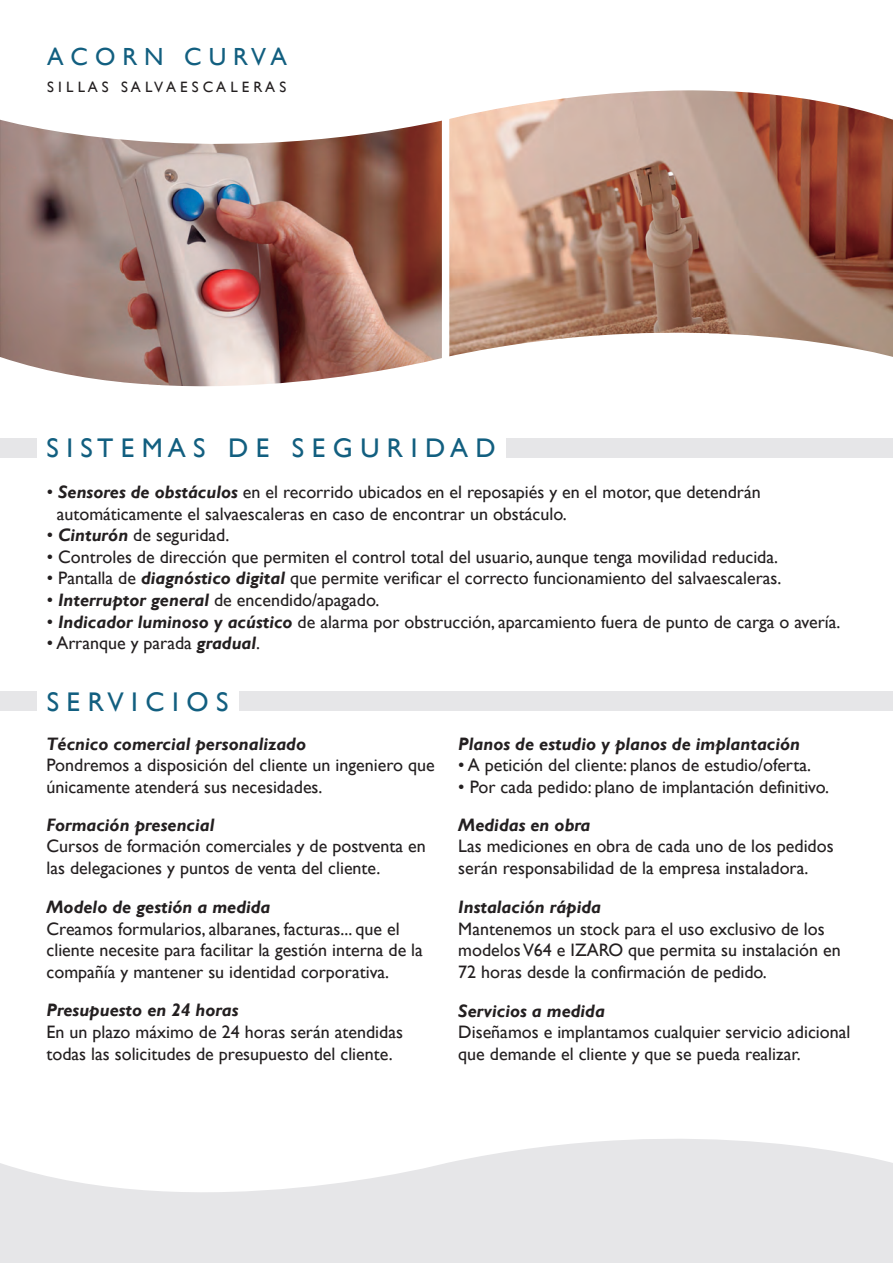
<style>
.page{position:relative;width:893px;height:1263px;background:#fff}
.page>*{position:absolute;margin:0;border:0;box-sizing:border-box;transform-origin:0 0}
.t1{font:27px "Gill Sans";color:#125f80}
.t2{font:24.75px "Gill Sans";color:#125f80}
.t3{font:18px/21.6px "Gill Sans";color:#231f20}
.t4{font:italic 700 18px "Gill Sans";color:#231f20}
.t5{font:15px "Gill Sans";color:#231f20}
.s1{font-weight:700;font-style:italic}
</style>
<div class="page">
<div style="left:0;top:438px;width:36px;height:19px;background:#e6e6e8"></div>
<div style="left:506px;top:438px;width:387px;height:19px;background:#e6e6e8"></div>
<div style="left:0;top:692px;width:36px;height:19px;background:#e6e6e8"></div>
<div style="left:239px;top:692px;width:654px;height:19px;background:#e6e6e8"></div>
<img style="left:0;top:174px;width:893px;height:128px">
<svg style="left:0;top:90px;width:893px;height:84px"></svg>
<svg style="left:0;top:302px;width:893px;height:85px"></svg>
<svg style="left:0;top:1139px;width:893px;height:97px;fill:#e6e6e8"></svg>
<div style="left:0;top:1236px;width:893px;height:27px;background:#e6e6e8"></div>
<h2 class="t2" style="left:47px;top:43px;width:241px">A C O R N C U R V A</h2>
<p class="t5" style="left:47px;top:78px;width:241px">S I L L A S S A L V A E S C A L E R A S</p>
<h1 class="t1" style="left:47px;top:432px;width:451px">S I S T E M A S D E S E G U R I D A D</h1>
<p class="t3" style="left:57px;top:481px;width:705px;text-indent:-10px">• <span class="s1">Sensores de obstáculos</span> en el recorrido ubicados en el reposapiés y en el motor, que detendrán automáticamente el salvaescaleras en caso de encontrar un obstáculo.</p>
<p class="t3" style="left:47px;top:525px;width:184px">• <span class="s1">Cinturón</span> de seguridad.</p>
<p class="t3" style="left:47px;top:546px;width:733px">• Controles de dirección que permiten el control total del usuario, aunque tenga movilidad reducida.</p>
<p class="t3" style="left:47px;top:568px;width:736px">• Pantalla de <span class="s1">diagnóstico digital</span> que permite verificar el correcto funcionamiento del salvaescaleras.</p>
<p class="t3" style="left:47px;top:589px;width:334px">• <span class="s1">Interruptor general</span> de encendido/apagado.</p>
<p class="t3" style="left:47px;top:611px;width:795px">• <span class="s1">Indicador luminoso y acústico</span> de alarma por obstrucción, aparcamiento fuera de punto de carga o avería.</p>
<p class="t3" style="left:47px;top:633px;width:215px">• Arranque y parada <span class="s1">gradual</span>.</p>
<h1 class="t1" style="left:47px;top:686px;width:183px">S E R V I C I O S</h1>
<p class="t4" style="left:47px;top:733px;width:261px">Técnico comercial personalizado</p>
<p class="t3" style="left:47px;top:755px;width:390px">Pondremos a disposición del cliente un ingeniero que únicamente atenderá sus necesidades.</p>
<p class="t4" style="left:47px;top:814px;width:169px">Formación presencial</p>
<p class="t3" style="left:47px;top:836px;width:381px">Cursos de formación comerciales y de postventa en las delegaciones y puntos de venta del cliente.</p>
<p class="t4" style="left:47px;top:896px;width:226px">Modelo de gestión a medida</p>
<p class="t3" style="left:47px;top:918px;width:378px">Creamos formularios, albaranes, facturas... que el cliente necesite para facilitar la gestión interna de la compañía y mantener su identidad corporativa.</p>
<p class="t4" style="left:47px;top:1000px;width:193px">Presupuesto en 24 horas</p>
<p class="t3" style="left:47px;top:1021px;width:358px">En un plazo máximo de 24 horas serán atendidas todas las solicitudes de presupuesto del cliente.</p>
<p class="t4" style="left:458px;top:733px;width:343px">Planos de estudio y planos de implantación</p>
<p class="t3" style="left:458px;top:755px;width:354px">• A petición del cliente: planos de estudio/oferta.</p>
<p class="t3" style="left:458px;top:776px;width:372px">• Por cada pedido: plano de implantación definitivo.</p>
<p class="t4" style="left:458px;top:814px;width:134px">Medidas en obra</p>
<p class="t3" style="left:458px;top:836px;width:377px">Las mediciones en obra de cada uno de los pedidos serán responsabilidad de la empresa instaladora.</p>
<p class="t4" style="left:458px;top:896px;width:144px">Instalación rápida</p>
<p class="t3" style="left:458px;top:918px;width:384px">Mantenemos un stock para el uso exclusivo de los modelos V64 e IZARO que permita su instalación en<br>72 horas desde la confirmación de pedido.</p>
<p class="t4" style="left:458px;top:1000px;width:148px">Servicios a medida</p>
<p class="t3" style="left:458px;top:1021px;width:394px">Diseñamos e implantamos cualquier servicio adicional que demande el cliente y que se pueda realizar.</p>
</div>
